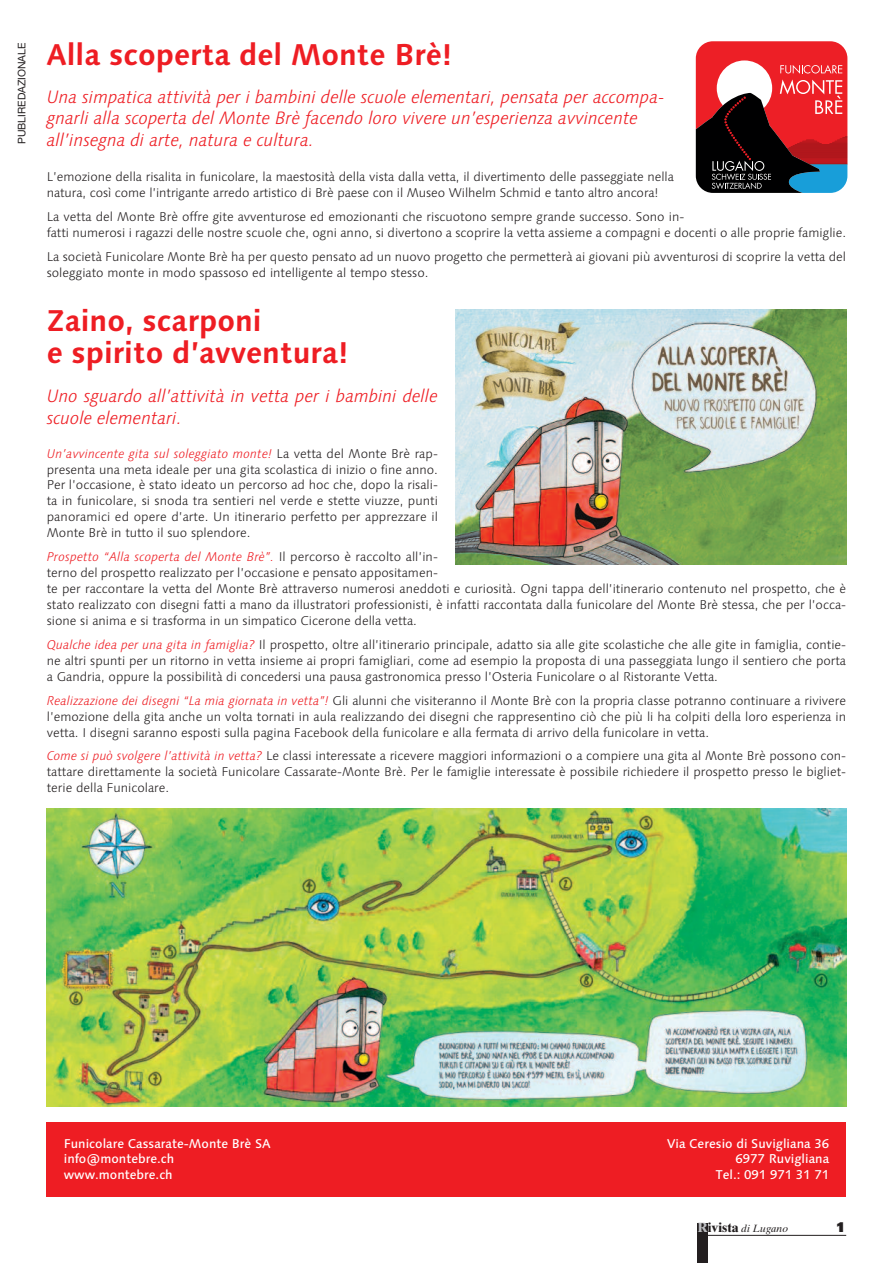
<style>
.page{position:relative;width:893px;height:1263px;background:#fff}
.page>*{position:absolute;margin:0;border:0;box-sizing:border-box;transform-origin:0 0}
.t1{font:700 30px/31.8px "Linotype Syntax";color:#ee1d23}
.t2{font:italic 300 18px/21.6px "Linotype Syntax";letter-spacing:-.01em;color:#ee1d23}
.t3{font:13.5px "Univers LT Std X Black";color:#231f20}
.t4{font:300 12.75px/15.9px "Linotype Syntax";color:#231f20;text-align:justify}
.t5{font:500 12.75px/15.9px "Linotype Syntax";color:#fff;text-align:right}
.t6{font:10.5px "Helvetica Neue LT Std";color:#231f20}
.t7{font:italic 10.5px "Times Ten LT Std";color:#231f20}
.s1{font-style:italic;color:#ee1d23}
.s2{font-weight:700;font-style:normal;font-size:13.5px;color:#bcbdc0}
.s3{font-weight:700;font-style:normal;font-size:13.5px}
</style>
<div class="page">
<img style="left:47px;top:808px;width:799px;height:298px">
<div style="left:697px;top:1222px;width:11px;height:41px;background:#231f20"></div>
<hr style="left:697px;top:1235px;width:149px;height:1px;background:#231f20">
<img style="left:455px;top:309px;width:391px;height:255px">
<div style="left:47px;top:1122px;width:799px;height:75px;background:#ee1d23"></div>
<svg style="left:695px;top:41px;width:153px;height:152px"></svg>
<p class="t6" style="left:18px;top:144px;width:103px;rotate:-90deg">PUBLIREDAZIONALE</p>
<h1 class="t1" style="left:47px;top:41px;width:407px">Alla scoperta del Monte Brè!</h1>
<h2 class="t2" style="left:47px;top:87px;width:620px">Una simpatica attività per i bambini delle scuole elementari, pensata per accompa&shy;gnarli alla scoperta del Monte Brè facendo loro vivere un’esperienza avvincente all’insegna di arte, natura e cultura.</h2>
<p class="t4" style="left:47px;top:170px;width:629px">L’emozione della risalita in funicolare, la maestosità della vista dalla vetta, il divertimento delle passeggiate nella natura, così come l’intrigante arredo artistico di Brè paese con il Museo Wilhelm Schmid e tanto altro ancora!</p>
<p class="t4" style="left:47px;top:210px;width:801px">La vetta del Monte Brè offre gite avventurose ed emozionanti che riscuotono sempre grande successo. Sono in-<br>fatti numerosi i ragazzi delle nostre scuole che, ogni anno, si divertono a scoprire la vetta assieme a compagni e docenti o alle proprie famiglie.</p>
<p class="t4" style="left:47px;top:250px;width:801px">La società Funicolare Monte Brè ha per questo pensato ad un nuovo progetto che permetterà ai giovani più avventurosi di scoprire la vetta del soleggiato monte in modo spassoso ed intelligente al tempo stesso.</p>
<h1 class="t1" style="left:47px;top:308px;width:304px">Zaino, scarponi<br>e spirito d’avventura!</h1>
<h2 class="t2" style="left:47px;top:387px;width:393px">Uno sguardo all’attività in vetta per i bambini delle scuole elementari.</h2>
<p class="t4" style="left:47px;top:446px;width:393px"><span class="s1">Un’avvincente gita sul soleggiato monte!</span> La vetta del Monte Brè rap&shy;presenta una meta ideale per una gita scolastica di inizio o fine anno.<br>Per l’occasione, è stato ideato un percorso ad hoc che, dopo la risali&shy;ta in funicolare, si snoda tra sentieri nel verde e stette viuzze, punti panoramici ed opere d’arte. Un itinerario perfetto per apprezzare il Monte Brè in tutto il suo splendore.</p>
<p class="t4" style="left:47px;top:550px;width:801px;text-align:left"><span class="s1">Prospetto “Alla scoperta del Monte Brè”.</span> Il percorso è raccolto all’in-<br>terno del prospetto realizzato per l’occasione e pensato appositamen-<br>te per raccontare la vetta del Monte Brè attraverso numerosi aneddoti e curiosità. Ogni tappa dell’itinerario contenuto nel prospetto, che è stato realizzato con disegni fatti a mano da illustratori professionisti, è infatti raccontata dalla funicolare del Monte Brè stessa, che per l’occa&shy;sione si anima e si trasforma in un simpatico Cicerone della vetta.</p>
<p class="t4" style="left:47px;top:638px;width:801px"><span class="s1">Qualche idea per una gita in famiglia?</span> Il prospetto, oltre all’itinerario principale, adatto sia alle gite scolastiche che alle gite in famiglia, contie&shy;ne altri spunti per un ritorno in vetta insieme ai propri famigliari, come ad esempio la proposta di una passeggiata lungo il sentiero che porta a Gandria, oppure la possibilità di concedersi una pausa gastronomica presso l’Osteria Funicolare o al Ristorante Vetta.</p>
<p class="t4" style="left:47px;top:693px;width:801px"><span class="s1">Realizzazione dei disegni “La mia giornata in vetta”!</span> Gli alunni che visiteranno il Monte Brè con la propria classe potranno continuare a rivivere l’emozione della gita anche un volta tornati in aula realizzando dei disegni che rappresentino ciò che più li ha colpiti della loro esperienza in vetta. I disegni saranno esposti sulla pagina Facebook della funicolare e alla fermata di arrivo della funicolare in vetta.</p>
<p class="t4" style="left:47px;top:749px;width:801px"><span class="s1">Come si può svolgere l’attività in vetta?</span> Le classi interessate a ricevere maggiori informazioni o a compiere una gita al Monte Brè possono con&shy;tattare direttamente la società Funicolare Cassarate-Monte Brè. Per le famiglie interessate è possibile richiedere il prospetto presso le bigliet&shy;terie della Funicolare.</p>
<p class="t5" style="left:64px;top:1136px;width:208px;text-align:left">Funicolare Cassarate-Monte Brè SA info@montebre.ch www.montebre.ch</p>
<p class="t5" style="left:667px;top:1136px;width:164px">Via Ceresio di Suvigliana 36<br>6977 Ruvigliana<br>Tel.: 091 971 31 71</p>
<p class="t7" style="left:697px;top:1225px;width:92px"><span class="s2">R</span><span class="s3">ivista</span> di Lugano</p>
<p class="t3" style="left:836px;top:1222px;width:11px">1</p>
</div>
